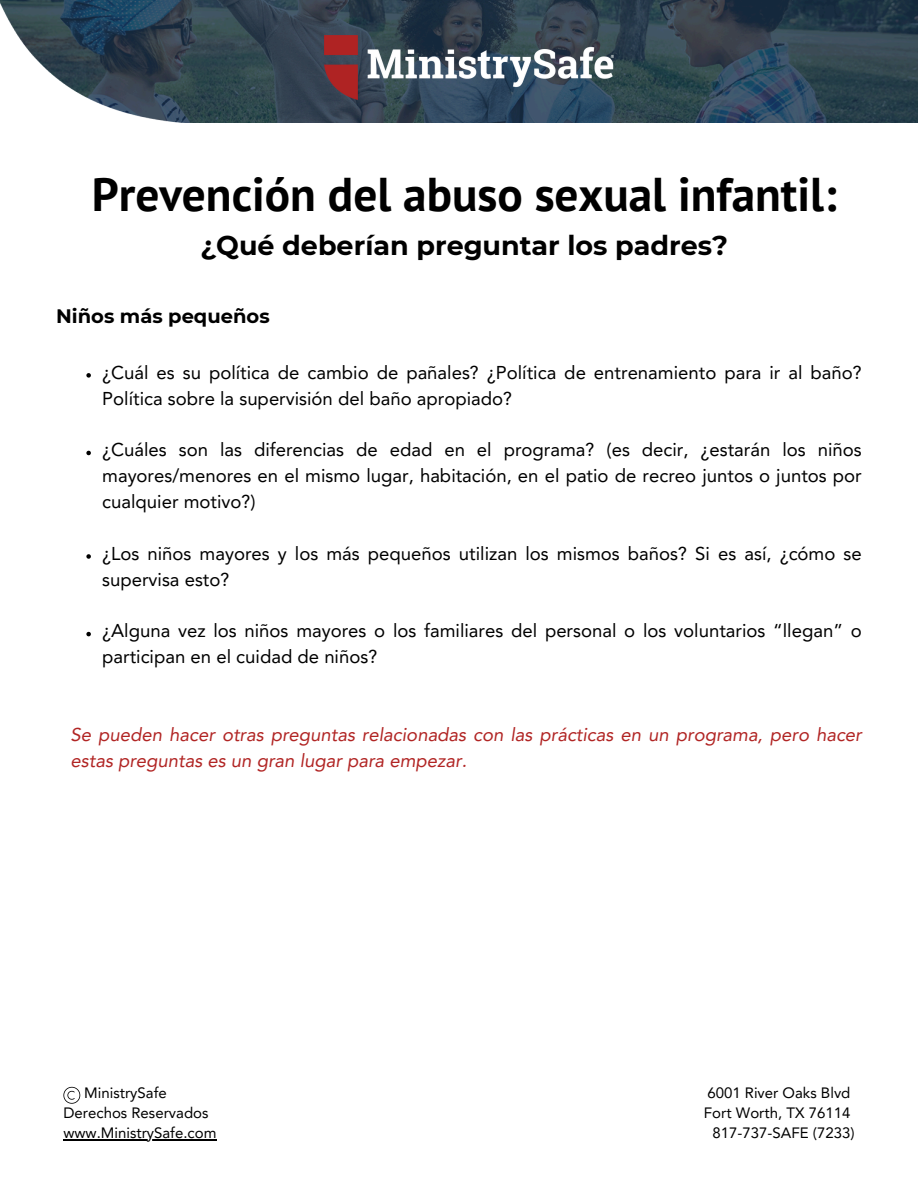
<style>
.page{position:relative;width:918px;height:1188px;background:#fff}
.page>*{position:absolute;margin:0;border:0;box-sizing:border-box;transform-origin:0 0}
.t1{font:700 47.25px "PT Sans";color:#000}
.t2{font:700 27px "Montserrat";color:#000}
.t3{font:700 19.5px "Montserrat";color:#000}
.t4{font:18.6px/25.8px "Avenir LT Pro";color:#000}
.t5{font:italic 18.6px/25.8px "Avenir LT Pro";color:#b12524}
.t6{font:15px "Avenir LT Pro";color:#000}
</style>
<div class="page">
<svg style="left:86px;top:373px;width:5px;height:5px"></svg>
<svg style="left:86px;top:451px;width:5px;height:4px"></svg>
<svg style="left:86px;top:554px;width:5px;height:5px"></svg>
<svg style="left:86px;top:632px;width:5px;height:4px"></svg>
<svg style="left:63px;top:1087px;width:17px;height:17px"></svg>
<hr style="left:63px;top:1139px;width:153px;height:1px;background:#000">
<img style="left:0;top:0;width:918px;height:123px">
<img style="left:325px;top:35px;width:289px;height:64px">
<p class="t1" style="left:92px;top:163px;width:746px">Prevención del abuso sexual infantil:</p>
<p class="t2" style="left:200px;top:228px;width:529px">¿Qué deberían preguntar los padres?</p>
<p class="t3" style="left:56px;top:304px;width:215px">Niños más pequeños</p>
<p class="t4" style="left:102px;top:361px;width:761px">¿Cuál es su política de cambio de pañales? ¿Política de entrenamiento para ir al baño?<br>Política sobre la supervisión del baño apropiado?</p>
<p class="t4" style="left:102px;top:439px;width:761px;text-align:justify">¿Cuáles son las diferencias de edad en el programa? (es decir, ¿estarán los niños mayores/menores en el mismo lugar, habitación, en el patio de recreo juntos o juntos por cualquier motivo?)</p>
<h1 class="t4" style="left:102px;top:542px;width:761px">¿Los niños mayores y los más pequeños utilizan los mismos baños? Si es así, ¿cómo se supervisa esto?</h1>
<h2 class="t4" style="left:102px;top:620px;width:761px">¿Alguna vez los niños mayores o los familiares del personal o los voluntarios “llegan” o participan en el cuidad de niños?</h2>
<h3 class="t5" style="left:71px;top:723px;width:793px">Se pueden hacer otras preguntas relacionadas con las prácticas en un programa, pero hacer estas preguntas es un gran lugar para empezar.</h3>
<h4 class="t6" style="left:84px;top:1086px;width:84px">MinistrySafe</h4>
<p class="t6" style="left:63px;top:1107px;width:147px">Derechos Reservados</p>
<p class="t6" style="left:63px;top:1127px;width:155px">www.MinistrySafe.com</p>
<p class="t6" style="left:707px;top:1086px;width:145px">6001 River Oaks Blvd</p>
<p class="t6" style="left:704px;top:1107px;width:148px">Fort Worth, TX 76114</p>
<p class="t6" style="left:713px;top:1127px;width:143px">817-737-SAFE (7233)</p>
</div>
